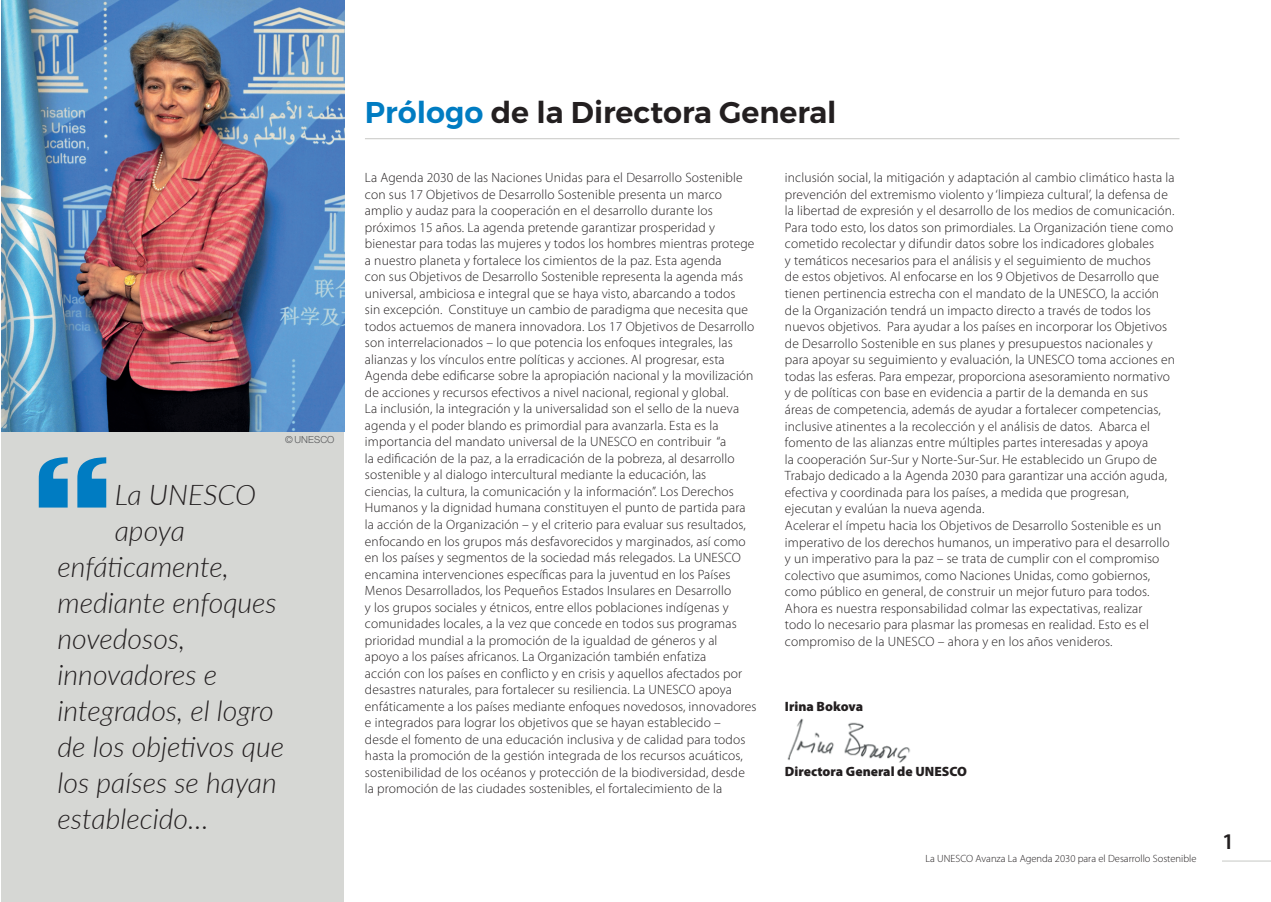
<style>
.page{position:relative;width:1271px;height:902px;background:#fff}
.page>*{position:absolute;margin:0;border:0;box-sizing:border-box;transform-origin:0 0}
.t1{font:600 30px "Montserrat";color:#231f20}
.t2{font:italic 300 28.5px "Lato";color:#231f20}
.t3{font:600 22.5px "Myriad Pro";color:#231f20}
.t4{font:300 13.5px/16.5px "Myriad Pro";letter-spacing:.01em;color:#231f20}
.t5{font:900 13.5px "Myriad Pro";color:#231f20}
.t6{font:300 10.5px "Myriad Pro";color:#231f20}
.t7{font:300 9.75px "Helvetica Neue";letter-spacing:.01em;color:#57585a}
.s1{color:#007cc2}
</style>
<div class="page">
<hr style="left:365px;top:138px;width:814px;height:1px;background:#cdcecb">
<div style="left:2px;top:0;width:342px;height:901px;background:#d6d7d4"></div>
<img style="left:2px;top:0;width:342px;height:431px">
<svg style="left:77px;top:457px;width:29px;height:50px"></svg>
<svg style="left:39px;top:457px;width:29px;height:50px"></svg>
<hr style="left:1222px;top:860px;width:49px;height:1px;background:#cdcecb">
<img style="left:787px;top:718px;width:123px;height:43px">
<p class="t7" style="left:285px;top:433px;width:51px">© UNESCO</p>
<h2 class="t2" style="left:115px;top:474px;width:143px">La UNESCO</h2>
<h2 class="t2" style="left:115px;top:510px;width:72px">apoya</h2>
<h2 class="t2" style="left:58px;top:546px;width:173px">enfáticamente,</h2>
<h2 class="t2" style="left:58px;top:582px;width:221px">mediante enfoques</h2>
<h2 class="t2" style="left:58px;top:618px;width:129px">novedosos,</h2>
<h2 class="t2" style="left:58px;top:654px;width:161px">innovadores e</h2>
<h2 class="t2" style="left:58px;top:690px;width:218px">integrados, el logro</h2>
<h2 class="t2" style="left:58px;top:726px;width:228px">de los objetivos que</h2>
<h2 class="t2" style="left:58px;top:762px;width:221px">los países se hayan</h2>
<h2 class="t2" style="left:58px;top:798px;width:152px">establecido…</h2>
<h1 class="t1" style="left:365px;top:94px;width:473px"><span class="s1">Prólogo</span> de la Directora General</h1>
<p class="t4" style="left:365px;top:169px;width:393px">La Agenda 2030 de las Naciones Unidas para el Desarrollo Sostenible con sus 17 Objetivos de Desarrollo Sostenible presenta un marco amplio y audaz para la cooperación en el desarrollo durante los próximos 15 años. La agenda pretende garantizar prosperidad y bienestar para todas las mujeres y todos los hombres mientras protege a nuestro planeta y fortalece los cimientos de la paz. Esta agenda<br>con sus Objetivos de Desarrollo Sostenible representa la agenda más universal, ambiciosa e integral que se haya visto, abarcando a todos<br>sin excepción. Constituye un cambio de paradigma que necesita que todos actuemos de manera innovadora. Los 17 Objetivos de Desarrollo son interrelacionados – lo que potencia los enfoques integrales, las alianzas y los vínculos entre políticas y acciones. Al progresar, esta Agenda debe edificarse sobre la apropiación nacional y la movilización de acciones y recursos efectivos a nivel nacional, regional y global.<br>La inclusión, la integración y la universalidad son el sello de la nueva agenda y el poder blando es primordial para avanzarla. Esta es la importancia del mandato universal de la UNESCO en contribuir “a<br>la edificación de la paz, a la erradicación de la pobreza, al desarrollo sostenible y al dialogo intercultural mediante la educación, las<br>ciencias, la cultura, la comunicación y la información”. Los Derechos Humanos y la dignidad humana constituyen el punto de partida para la acción de la Organización – y el criterio para evaluar sus resultados, enfocando en los grupos más desfavorecidos y marginados, así como en los países y segmentos de la sociedad más relegados. La UNESCO encamina intervenciones específicas para la juventud en los Países Menos Desarrollados, los Pequeños Estados Insulares en Desarrollo<br>y los grupos sociales y étnicos, entre ellos poblaciones indígenas y comunidades locales, a la vez que concede en todos sus programas prioridad mundial a la promoción de la igualdad de géneros y al<br>apoyo a los países africanos. La Organización también enfatiza<br>acción con los países en conflicto y en crisis y aquellos afectados por desastres naturales, para fortalecer su resiliencia. La UNESCO apoya enfáticamente a los países mediante enfoques novedosos, innovadores e integrados para lograr los objetivos que se hayan establecido – desde el fomento de una educación inclusiva y de calidad para todos hasta la promoción de la gestión integrada de los recursos acuáticos, sostenibilidad de los océanos y protección de la biodiversidad, desde la promoción de las ciudades sostenibles, el fortalecimiento de la</p>
<p class="t4" style="left:785px;top:169px;width:391px">inclusión social, la mitigación y adaptación al cambio climático hasta la prevención del extremismo violento y ‘limpieza cultural’, la defensa de la libertad de expresión y el desarrollo de los medios de comunicación.<br>Para todo esto, los datos son primordiales. La Organización tiene como cometido recolectar y difundir datos sobre los indicadores globales<br>y temáticos necesarios para el análisis y el seguimiento de muchos<br>de estos objetivos. Al enfocarse en los 9 Objetivos de Desarrollo que tienen pertinencia estrecha con el mandato de la UNESCO, la acción de la Organización tendrá un impacto directo a través de todos los nuevos objetivos. Para ayudar a los países en incorporar los Objetivos de Desarrollo Sostenible en sus planes y presupuestos nacionales y para apoyar su seguimiento y evaluación, la UNESCO toma acciones en todas las esferas. Para empezar, proporciona asesoramiento normativo y de políticas con base en evidencia a partir de la demanda en sus áreas de competencia, además de ayudar a fortalecer competencias, inclusive atinentes a la recolección y el análisis de datos. Abarca el fomento de las alianzas entre múltiples partes interesadas y apoya<br>la cooperación Sur-Sur y Norte-Sur-Sur. He establecido un Grupo de Trabajo dedicado a la Agenda 2030 para garantizar una acción aguda, efectiva y coordinada para los países, a medida que progresan, ejecutan y evalúan la nueva agenda.<br>Acelerar el ímpetu hacia los Objetivos de Desarrollo Sostenible es un imperativo de los derechos humanos, un imperativo para el desarrollo y un imperativo para la paz – se trata de cumplir con el compromiso colectivo que asumimos, como Naciones Unidas, como gobiernos, como público en general, de construir un mejor futuro para todos.<br>Ahora es nuestra responsabilidad colmar las expectativas, realizar<br>todo lo necesario para plasmar las promesas en realidad. Esto es el compromiso de la UNESCO – ahora y en los años venideros.</p>
<p class="t5" style="left:785px;top:697px;width:80px">Irina Bokova</p>
<p class="t5" style="left:785px;top:761px;width:183px">Directora General de UNESCO</p>
<p class="t6" style="left:925px;top:851px;width:272px">La UNESCO Avanza La Agenda 2030 para el Desarrollo Sostenible</p>
<h3 class="t3" style="left:1222px;top:826px;width:14px">1</h3>
</div>
